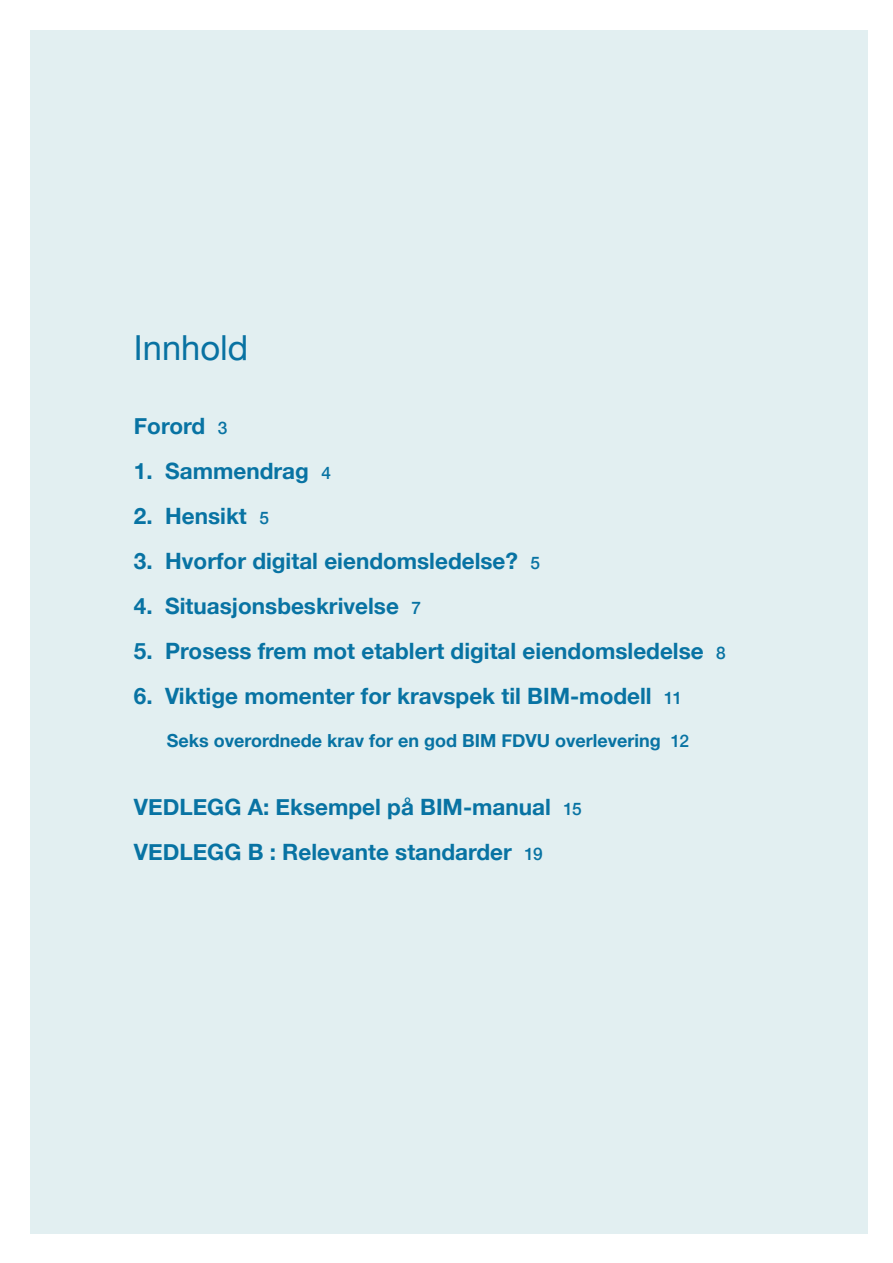
<style>
.page{position:relative;width:893px;height:1263px;background:#fff}
.page>*{position:absolute;margin:0;border:0;box-sizing:border-box;transform-origin:0 0}
.t1{font:34.5px "Helvetica Neue";color:#0872a2}
.t2{font:700 22.5px/45px "Helvetica Neue";color:#0873a3}
.t3{font:700 18px "Helvetica Neue";color:#0873a3}
.s1{font-weight:500;font-size:17.25px}
</style>
<div class="page">
<div style="left:30px;top:30px;width:837px;height:1203px;background:#e2eff1"></div>
<h1 class="t1" style="left:134px;top:323px;width:116px">Innhold</h1>
<p class="t2" style="left:134px;top:404px;width:95px">Forord <span class="s1">3</span></p>
<p class="t2" style="left:134px;top:449px;width:199px">1. Sammendrag <span class="s1">4</span></p>
<p class="t2" style="left:134px;top:494px;width:137px">2. Hensikt <span class="s1">5</span></p>
<p class="t2" style="left:134px;top:539px;width:408px">3. Hvorfor digital eiendomsledelse? <span class="s1">5</span></p>
<p class="t2" style="left:134px;top:584px;width:289px">4. Situasjonsbeskrivelse <span class="s1">7</span></p>
<p class="t2" style="left:134px;top:629px;width:593px">5. Prosess frem mot etablert digital eiendomsledelse <span class="s1">8</span></p>
<p class="t2" style="left:134px;top:674px;width:550px">6. Viktige momenter for kravspek til BIM-modell <span class="s1">11</span></p>
<p class="t3" style="left:167px;top:727px;width:524px">Seks overordnede krav for en god BIM FDVU overlevering <span class="s1">12</span></p>
<p class="t2" style="left:134px;top:785px;width:449px">VEDLEGG A: Eksempel på BIM-manual <span class="s1">15<br></span>VEDLEGG B : Relevante standarder <span class="s1">19</span></p>
</div>
